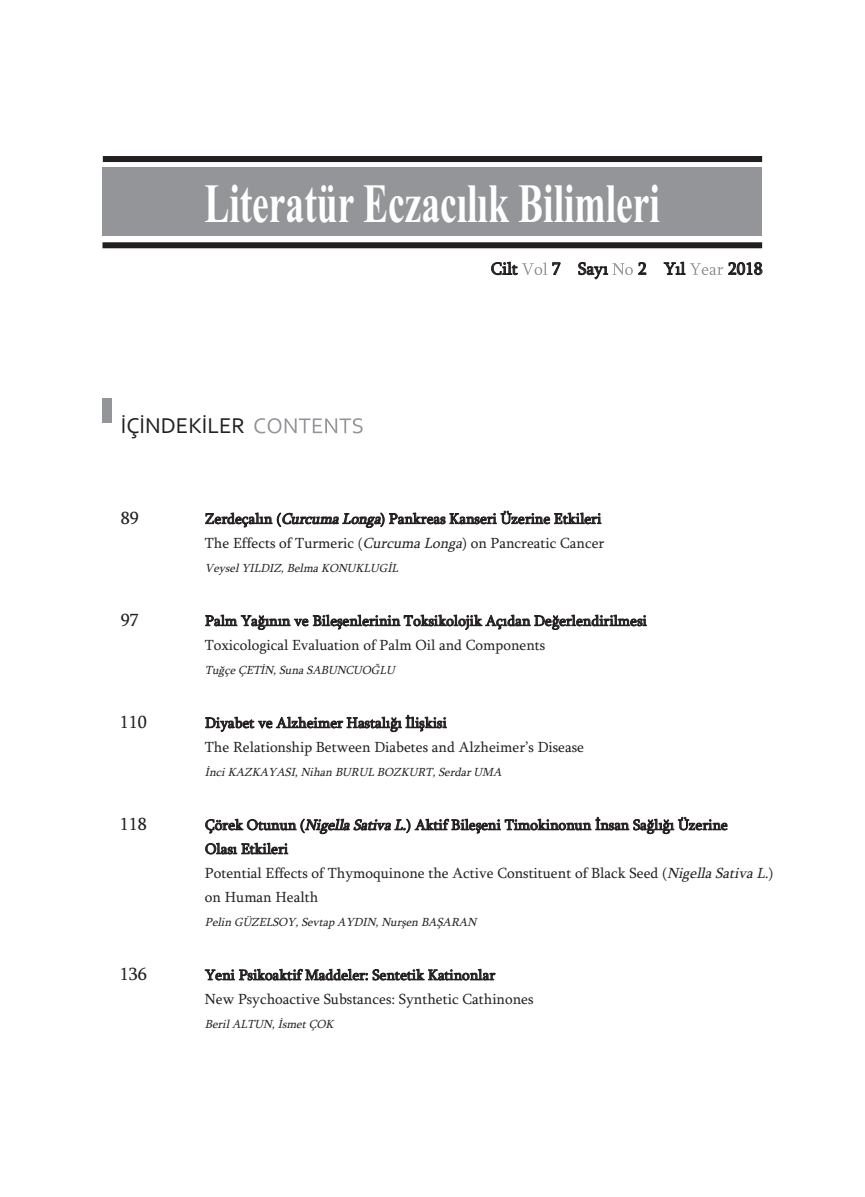
<style>
.page{position:relative;width:865px;height:1197px;background:#fff}
.page>*{position:absolute;margin:0;border:0;box-sizing:border-box;transform-origin:0 0}
.t1{font:700 55.35px "Times New Roman";color:#fff;scale:.68 1}
.t2{font:22.5px "Corbel";color:#231f20}
.t3{font:18px "Sylfaen";color:#231f20}
.t4{font:17.25px "Sylfaen";color:#231f20}
.t5{font:15px/24.2px "Sylfaen";color:#231f20}
.t6{font:italic 12px "Sylfaen";color:#231f20}
.s1{font-style:italic}
</style>
<div class="page">
<svg style="left:254px;top:418px;width:108px;height:15px"></svg>
<div style="left:103px;top:398px;width:9px;height:25px;background:#939598"></div>
<svg style="left:522px;top:262px;width:25px;height:13px"></svg>
<svg style="left:612px;top:263px;width:21px;height:12px"></svg>
<svg style="left:690px;top:263px;width:33px;height:12px"></svg>
<div style="left:102px;top:167px;width:660px;height:69px;background:#939598"></div>
<div style="left:103px;top:156px;width:659px;height:6px;background:#231f20"></div>
<div style="left:102px;top:242px;width:660px;height:6px;background:#231f20"></div>
<h1 class="t1" style="left:204px;top:170px;width:671px">Literatür Eczacılık Bilimleri</h1>
<h2 class="t2" style="left:121px;top:412px;width:126px">İÇİNDEKİLER</h2>
<p class="t4" style="left:491px;top:258px;width:28px">Cilt</p>
<p class="t4" style="left:552px;top:258px;width:57px">7 Sayı</p>
<p class="t4" style="left:638px;top:258px;width:49px">2 Yıl</p>
<p class="t4" style="left:728px;top:258px;width:36px">2018</p>
<p class="t3" style="left:121px;top:507px;width:19px">89</p>
<p class="t5" style="left:205px;top:506px;width:401px">Zerdeçalın (<span class="s1">CurcumaLonga</span>) Pankreas Kanseri Üzerine Etkileri<br>The Effects of Turmeric (<span class="s1">CurcumaLonga</span>) on Pancreatic Cancer</p>
<p class="t6" style="left:205px;top:560px;width:198px">Veysel YILDIZ, Belma KONUKLUGİL</p>
<p class="t3" style="left:121px;top:609px;width:19px">97</p>
<p class="t5" style="left:205px;top:608px;width:443px">Palm Yağının ve Bileşenlerinin Toksikolojik Açıdan Değerlendirilmesi<br>Toxicological Evaluation of Palm Oil and Components</p>
<p class="t6" style="left:205px;top:662px;width:194px">Tuğçe ÇETİN, Suna SABUNCUOĞLU</p>
<p class="t3" style="left:120px;top:711px;width:28px">110</p>
<p class="t5" style="left:205px;top:710px;width:380px">Diyabet ve Alzheimer Hastalığı İlişkisi<br>The Relationship Between Diabetes and Alzheimer’s Disease</p>
<p class="t6" style="left:205px;top:764px;width:301px">İnci KAZKAYASI, Nihan BURUL BOZKURT, Serdar UMA</p>
<p class="t3" style="left:120px;top:813px;width:28px">118</p>
<p class="t5" style="left:205px;top:812px;width:570px">Çörek Otunun (<span class="s1">NigellaSativaL.</span>) Aktif Bileşeni Timokinonun İnsan Sağlığı Üzerine<br>Olası Etkileri<br>Potential Effects of Thymoquinone the Active Constituent of Black Seed (<span class="s1">NigellaSativaL.</span>) on Human Health</p>
<p class="t6" style="left:205px;top:914px;width:276px">Pelin GÜZELSOY, Sevtap AYDIN, Nurşen BAŞARAN</p>
<p class="t3" style="left:120px;top:963px;width:28px">136</p>
<p class="t5" style="left:205px;top:962px;width:330px">Yeni Psikoaktif Maddeler: Sentetik Katinonlar<br>New Psychoactive Substances: Synthetic Cathinones</p>
<p class="t6" style="left:205px;top:1016px;width:133px">Beril ALTUN, İsmet ÇOK</p>
</div>
